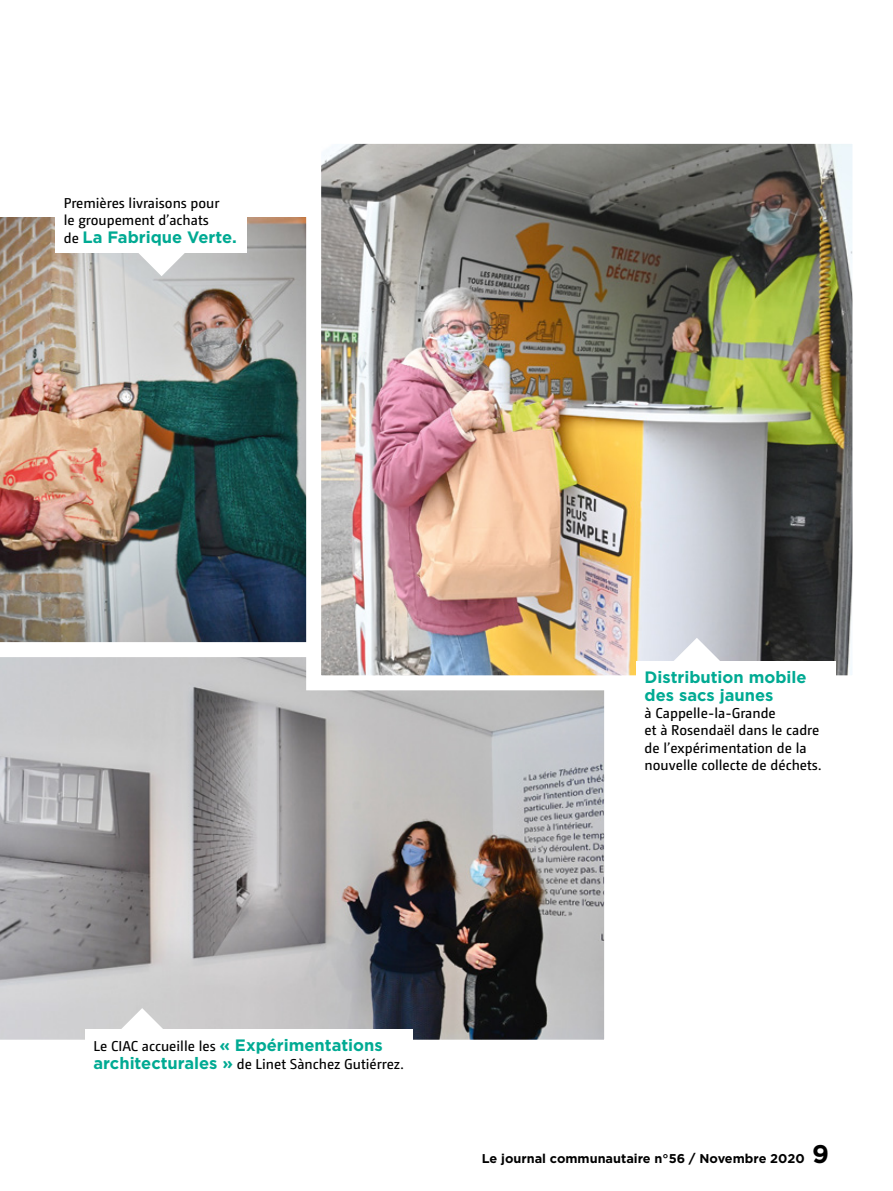
<style>
.page{position:relative;width:893px;height:1191px;background:#fff}
.page>*{position:absolute;margin:0;border:0;box-sizing:border-box;transform-origin:0 0}
.t1{font:700 16.5px/18px "Gotham";color:#00aa93}
.t2{font:14.25px/17.1px "Camingo Regular TF";color:#000}
.t3{font:700 12.75px "Gotham";color:#000}
.s1{font-family:"Camingo Regular TF";font-weight:400;font-size:14.25px;color:#000}
.s2{font-family:"Gotham";font-weight:700;font-size:16.5px;color:#00aa93}
.s3{font-size:25.5px}
</style>
<div class="page">
<img style="left:0;top:218px;width:306px;height:424px">
<svg style="left:0;top:642px;width:605px;height:398px;background:#a5a3a4"></svg>
<img style="left:322px;top:145px;width:529px;height:529px">
<div style="left:306px;top:129px;width:561px;height:561px;border:15px solid #fff"></div>
<div style="left:85px;top:1029px;width:327px;height:48px;background:#fff"></div>
<div style="left:636px;top:661px;width:200px;height:117px;background:#fff"></div>
<div style="left:55px;top:189px;width:192px;height:63px;background:#fff"></div>
<svg style="left:117px;top:1008px;width:50px;height:21px"></svg>
<svg style="left:672px;top:638px;width:50px;height:23px"></svg>
<svg style="left:137px;top:252px;width:49px;height:24px"></svg>
<p class="t2" style="left:64px;top:194px;width:157px">Premières livraisons pour le groupement d’achats</p>
<p class="t1" style="left:64px;top:228px;width:174px"><span class="s1">de</span> La Fabrique Verte.</p>
<p class="t1" style="left:645px;top:668px;width:164px">Distribution mobile des sacs jaunes</p>
<p class="t2" style="left:645px;top:704px;width:178px">à Cappelle-la-Grande<br>et à Rosendaël dans le cadre de l’expérimentation de la nouvelle collecte de déchets.</p>
<p class="t2" style="left:94px;top:1037px;width:312px;line-height:18px">Le CIAC accueille les <span class="s2">« Expérimentations architecturales »</span> de Linet Sànchez Gutiérrez.</p>
<p class="t3" style="left:482px;top:1150px;width:349px">Le journal communautaire n°56 / Novembre 2020 <span class="s3">9</span></p>
</div>
